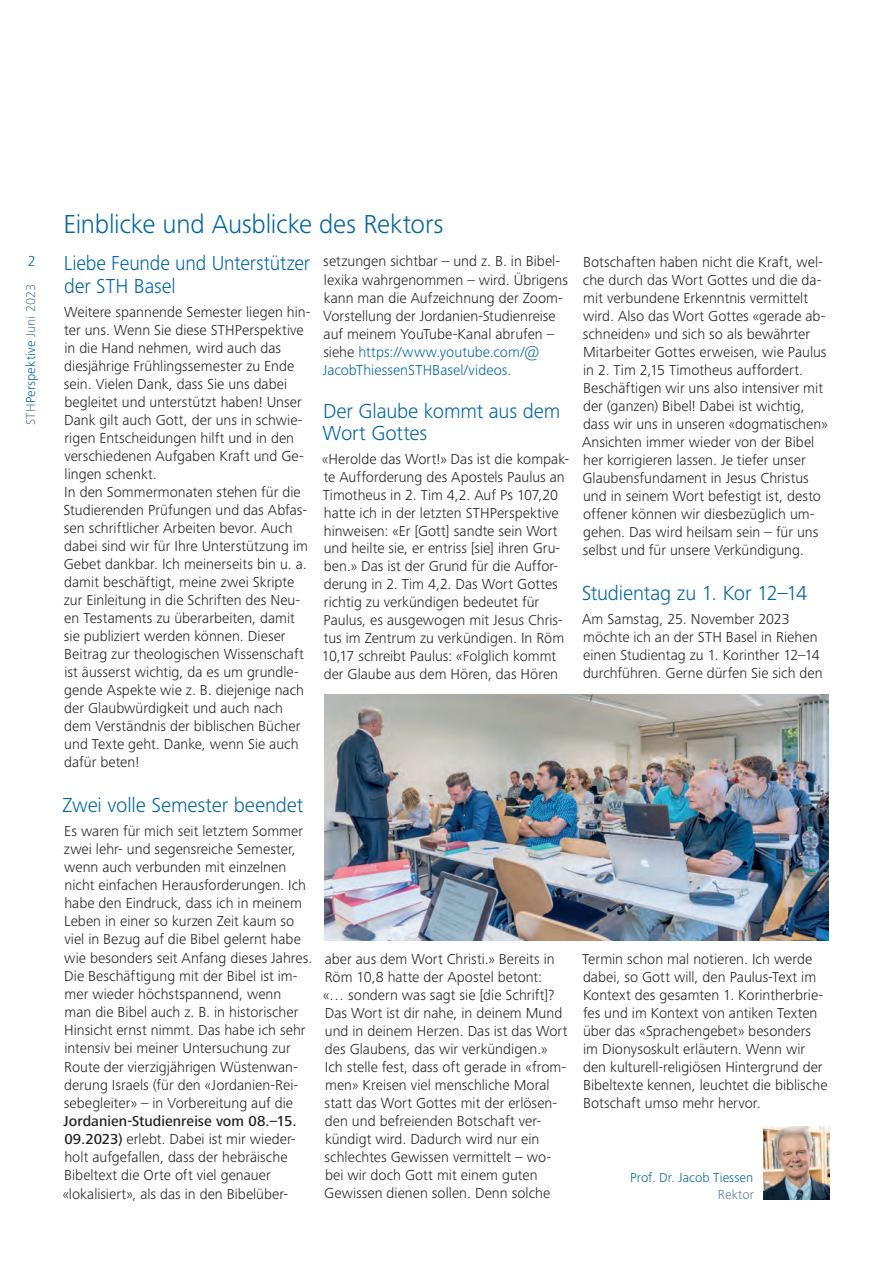
<style>
.page{position:relative;width:893px;height:1263px;background:#fff}
.page>*{position:absolute;margin:0;border:0;box-sizing:border-box;transform-origin:0 0}
.t1{font:300 27px "Frutiger Next Pro";letter-spacing:-.01em;color:#0065a4}
.t2{font:300 21px/22.5px "Frutiger Next Pro";letter-spacing:-.005em;color:#0065a4}
.t3{font:300 21px/22.5px "Frutiger Next Pro";letter-spacing:-.005em;color:#0065a4;scale:.95 1}
.t4{font:300 15px/18px "Frutiger Next Pro";letter-spacing:.005em;color:#231f20}
.t5{font:300 15px "Frutiger Next Pro";letter-spacing:.005em;color:#0065a4}
.t6{font:300 13.5px "Frutiger Next Pro";letter-spacing:.01em;color:#627a9d}
.t7{font:300 13.5px "Frutiger Next Pro";letter-spacing:.01em;color:#0065a4}
.s1{color:#0065a4}
.s2{font-weight:500}
</style>
<div class="page">
<img style="left:764px;top:1126px;width:65px;height:73px">
<img style="left:324px;top:695px;width:504px;height:245px">
<p class="t5" style="left:28px;top:252px;width:9px">2</p>
<p class="t6" style="left:23px;top:425px;width:143px;rotate:-90deg">STH<span class="s1">Perspektive</span> Juni 2023</p>
<p class="t1" style="left:64px;top:208px;width:381px">Einblicke und Ausblicke des Rektors</p>
<p class="t3" style="left:64px;top:252px;width:261px">Liebe Feunde und Unterstützer der STH Basel</p>
<p class="t4" style="left:64px;top:303px;width:248px">Weitere spannende Semester liegen hin&shy;ter uns. Wenn Sie diese STHPerspektive in die Hand nehmen, wird auch das diesjährige Frühlingssemester zu Ende sein. Vielen Dank, dass Sie uns dabei begleitet und unterstützt haben! Unser Dank gilt auch Gott, der uns in schwie&shy;rigen Entscheidungen hilft und in den verschiedenen Aufgaben Kraft und Ge&shy;lingen schenkt.</p>
<p class="t4" style="left:64px;top:483px;width:246px">In den Sommermonaten stehen für die Studierenden Prüfungen und das Abfas&shy;sen schriftlicher Arbeiten bevor. Auch dabei sind wir für Ihre Unterstützung im Gebet dankbar. Ich meinerseits bin u. a. damit beschäftigt, meine zwei Skripte zur Einleitung in die Schriften des Neu&shy;en Testaments zu überarbeiten, damit sie publiziert werden können. Dieser Beitrag zur theologischen Wissenschaft ist äusserst wichtig, da es um grundle&shy;gende Aspekte wie z. B. diejenige nach der Glaubwürdigkeit und auch nach dem Verständnis der biblischen Bücher und Texte geht. Danke, wenn Sie auch dafür beten!</p>
<p class="t2" style="left:62px;top:793px;width:243px">Zwei volle Semester beendet</p>
<p class="t4" style="left:64px;top:821px;width:250px">Es waren für mich seit letztem Sommer zwei lehr- und segensreiche Semester, wenn auch verbunden mit einzelnen nicht einfachen Herausforderungen. Ich habe den Eindruck, dass ich in meinem Leben in einer so kurzen Zeit kaum so viel in Bezug auf die Bibel gelernt habe wie besonders seit Anfang dieses Jahres.<br>Die Beschäftigung mit der Bibel ist im&shy;mer wieder höchstspannend, wenn<br>man die Bibel auch z. B. in historischer Hinsicht ernst nimmt. Das habe ich sehr intensiv bei meiner Untersuchung zur Route der vierzigjährigen Wüstenwan&shy;derung Israels (für den «Jordanien-Rei&shy;sebegleiter» – in Vorbereitung auf die <span class="s2">Jordanien-Studienreise vom 08.–15.<br>09.2023)</span> erlebt. Dabei ist mir wieder&shy;holt aufgefallen, dass der hebräische</p>
<p class="t4" style="left:64px;top:1166px;width:208px">Bibeltext die Orte oft viel genauer</p>
<p class="t4" style="left:63px;top:1184px;width:227px">«lokalisiert», als das in den Bibelüber-</p>
<p class="t4" style="left:323px;top:252px;width:246px">setzungen sichtbar – und z. B. in Bibel&shy;lexika wahrgenommen – wird. Übrigens kann man die Aufzeichnung der Zoom-Vorstellung der Jordanien-Studienreise auf meinem YouTube-Kanal abrufen – siehe <span class="s1">https://www.youtube.com/@</span></p>
<p class="t5" style="left:323px;top:361px;width:190px">JacobThiessenSTHBasel/videos.</p>
<p class="t2" style="left:323px;top:399px;width:239px">Der Glaube kommt aus dem<br>Wort Gottes</p>
<p class="t4" style="left:322px;top:450px;width:249px">«Herolde das Wort!» Das ist die kompak&shy;te Aufforderung des Apostels Paulus an Timotheus in 2. Tim 4,2. Auf Ps 107,20 hatte ich in der letzten STHPerspektive hinweisen: «Er [Gott] sandte sein Wort und heilte sie, er entriss [sie] ihren Gru&shy;ben.» Das ist der Grund für die Auffor&shy;derung in 2. Tim 4,2. Das Wort Gottes richtig zu verkündigen bedeutet für Paulus, es ausgewogen mit Jesus Chris&shy;tus im Zentrum zu verkündigen. In Röm 10,17 schreibt Paulus: «Folglich kommt der Glaube aus dem Hören, das Hören</p>
<p class="t4" style="left:325px;top:950px;width:232px">aber aus dem Wort Christi.» Bereits in<br>Röm 10,8 hatte der Apostel betont:</p>
<p class="t4" style="left:323px;top:986px;width:246px">«… sondern was sagt sie [die Schrift]?<br>Das Wort ist dir nahe, in deinem Mund und in deinem Herzen. Das ist das Wort des Glaubens, das wir verkündigen.»</p>
<p class="t4" style="left:324px;top:1058px;width:243px">Ich stelle fest, dass oft gerade in «from&shy;men» Kreisen viel menschliche Moral statt das Wort Gottes mit der erlösen&shy;den und befreienden Botschaft ver-</p>
<p class="t4" style="left:324px;top:1130px;width:228px">kündigt wird. Dadurch wird nur ein schlechtes Gewissen vermittelt – wo&shy;bei wir doch Gott mit einem guten</p>
<p class="t4" style="left:324px;top:1184px;width:227px">Gewissen dienen sollen. Denn solche</p>
<p class="t4" style="left:583px;top:253px;width:245px">Botschaften haben nicht die Kraft, wel&shy;che durch das Wort Gottes und die da&shy;mit verbundene Erkenntnis vermittelt wird. Also das Wort Gottes «gerade ab&shy;schneiden» und sich so als bewährter Mitarbeiter Gottes erweisen, wie Paulus in 2. Tim 2,15 Timotheus auffordert.</p>
<p class="t4" style="left:582px;top:379px;width:247px">Beschäftigen wir uns also intensiver mit der (ganzen) Bibel! Dabei ist wichtig, dass wir uns in unseren «dogmatischen» Ansichten immer wieder von der Bibel her korrigieren lassen. Je tiefer unser Glaubensfundament in Jesus Christus und in seinem Wort befestigt ist, desto offener können wir diesbezüglich um&shy;gehen. Das wird heilsam sein – für uns selbst und für unsere Verkündigung.</p>
<p class="t2" style="left:582px;top:581px;width:227px">Studientag zu 1. Kor 12–14</p>
<p class="t4" style="left:582px;top:610px;width:242px">Am Samstag, 25. November 2023 möchte ich an der STH Basel in Riehen einen Studientag zu 1. Korinther 12–14 durchführen. Gerne dürfen Sie sich den</p>
<p class="t4" style="left:582px;top:950px;width:247px">Termin schon mal notieren. Ich werde dabei, so Gott will, den Paulus-Text im Kontext des gesamten 1. Korintherbrie&shy;fes und im Kontext von antiken Texten über das «Sprachengebet» besonders im Dionysoskult erläutern. Wenn wir den kulturell-religiösen Hintergrund der Bibeltexte kennen, leuchtet die biblische Botschaft umso mehr hervor.</p>
<p class="t7" style="left:630px;top:1170px;width:125px">Prof. Dr. Jacob Tiessen</p>
<p class="t6" style="left:718px;top:1186px;width:38px">Rektor</p>
</div>
